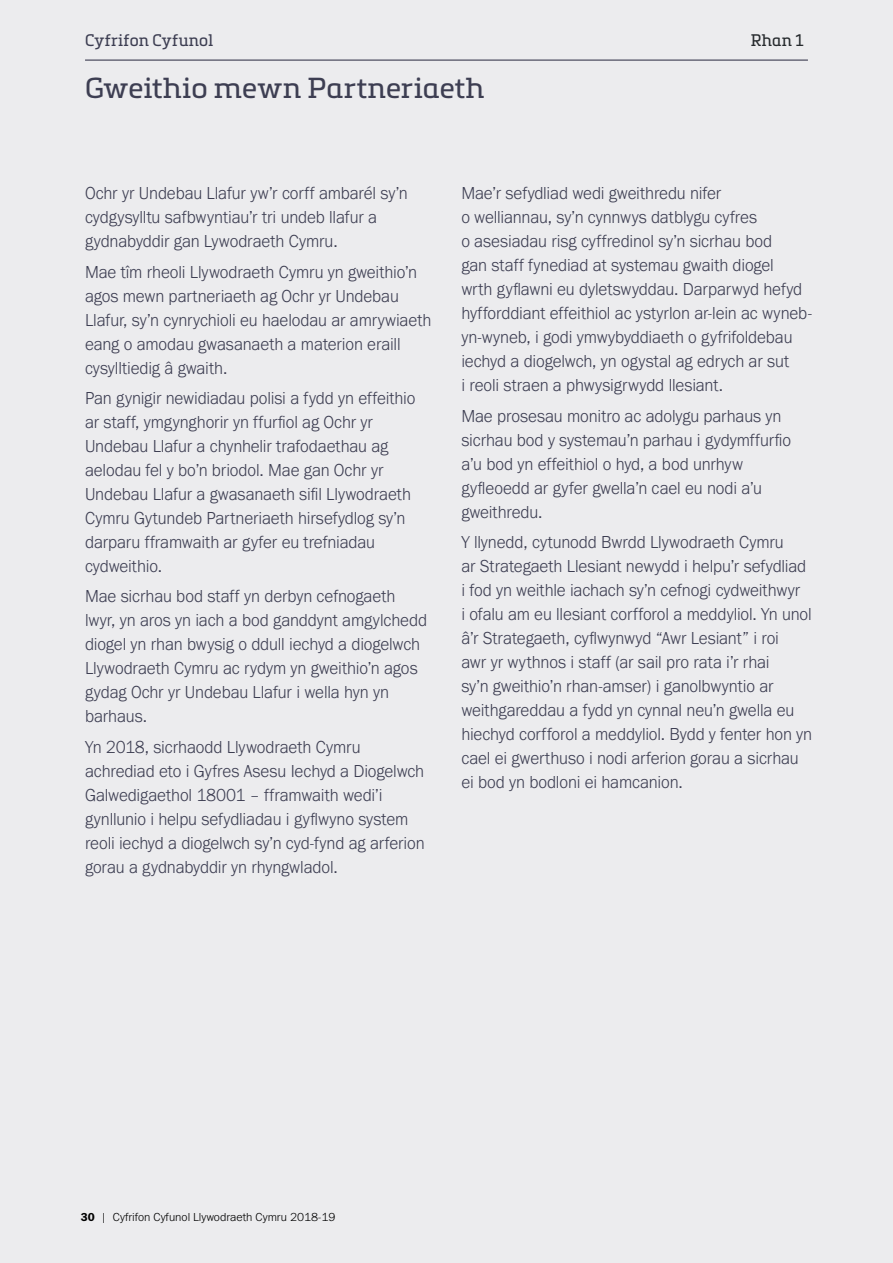
<style>
.page{position:relative;width:893px;height:1263px;background:#ececee}
.page>*{position:absolute;margin:0;border:0;box-sizing:border-box;transform-origin:0 0}
.H1_Heading{font:28.5px "Metronic Slab Pro";letter-spacing:.005em;color:#3d3e52}
.Body_Text_Black{font:300 18px/24px "Franklin Gothic URW";letter-spacing:-.005em;color:#3d3e52;scale:.95 1}
.t1{font:16.5px "Metronic Slab Pro";letter-spacing:.02em;color:#3d3e52;scale:.95 1}
.t2{font:16.5px "Metronic Slab Pro";color:#262a2d;scale:.95 1}
.t3{font:300 12px "Franklin Gothic URW";color:#000}
.s1{font-family:"Franklin Gothic URW Dem";font-weight:400}
</style>
<div class="page">
<hr style="left:85px;top:60px;width:723px;height:1px;background:#3d3e52">
<p class="t1" style="left:85px;top:29px;width:136px">Cyfrifon Cyfunol</p>
<p class="t2" style="left:751px;top:29px;width:57px">Rhan 1</p>
<h1 class="H1_Heading" style="left:85px;top:67px;width:401px">Gweithio mewn Partneriaeth</h1>
<p class="Body_Text_Black" style="left:85px;top:181px;width:341px">Ochr yr Undebau Llafur yw’r corff ambarél sy’n cydgysylltu safbwyntiau’r tri undeb llafur a gydnabyddir gan Lywodraeth Cymru.</p>
<p class="Body_Text_Black" style="left:85px;top:259px;width:366px">Mae tîm rheoli Llywodraeth Cymru yn gweithio’n agos mewn partneriaeth ag Ochr yr Undebau Llafur, sy’n cynrychioli eu haelodau ar amrywiaeth eang o amodau gwasanaeth a materion eraill cysylltiedig â gwaith.</p>
<p class="Body_Text_Black" style="left:85px;top:386px;width:349px">Pan gynigir newidiadau polisi a fydd yn effeithio ar staff, ymgynghorir yn ffurfiol ag Ochr yr Undebau Llafur a chynhelir trafodaethau ag aelodau fel y bo’n briodol. Mae gan Ochr yr Undebau Llafur a gwasanaeth sifil Llywodraeth Cymru Gytundeb Partneriaeth hirsefydlog sy’n darparu fframwaith ar gyfer eu trefniadau cydweithio.</p>
<p class="Body_Text_Black" style="left:85px;top:584px;width:362px">Mae sicrhau bod staff yn derbyn cefnogaeth lwyr, yn aros yn iach a bod ganddynt amgylchedd diogel yn rhan bwysig o ddull iechyd a diogelwch Llywodraeth Cymru ac rydym yn gweithio’n agos gydag Ochr yr Undebau Llafur i wella hyn yn barhaus.</p>
<p class="Body_Text_Black" style="left:85px;top:734px;width:359px">Yn 2018, sicrhaodd Llywodraeth Cymru achrediad eto i Gyfres Asesu Iechyd a Diogelwch Galwedigaethol 18001 – fframwaith wedi’i gynllunio i helpu sefydliadau i gyflwyno system reoli iechyd a diogelwch sy’n cyd-fynd ag arferion gorau a gydnabyddir yn rhyngwladol.</p>
<p class="Body_Text_Black" style="left:461px;top:181px;width:371px">Mae’r sefydliad wedi gweithredu nifer<br>o welliannau, sy’n cynnwys datblygu cyfres<br>o asesiadau risg cyffredinol sy’n sicrhau bod<br>gan staff fynediad at systemau gwaith diogel<br>wrth gyflawni eu dyletswyddau. Darparwyd hefyd hyfforddiant effeithiol ac ystyrlon ar-lein ac wyneb&shy;yn-wyneb, i godi ymwybyddiaeth o gyfrifoldebau iechyd a diogelwch, yn ogystal ag edrych ar sut<br>i reoli straen a phwysigrwydd llesiant.</p>
<p class="Body_Text_Black" style="left:461px;top:403px;width:349px">Mae prosesau monitro ac adolygu parhaus yn sicrhau bod y systemau’n parhau i gydymffurfio a’u bod yn effeithiol o hyd, a bod unrhyw gyfleoedd ar gyfer gwella’n cael eu nodi a’u gweithredu.</p>
<p class="Body_Text_Black" style="left:461px;top:530px;width:371px">Y llynedd, cytunodd Bwrdd Llywodraeth Cymru<br>ar Strategaeth Llesiant newydd i helpu’r sefydliad i fod yn weithle iachach sy’n cefnogi cydweithwyr<br>i ofalu am eu llesiant corfforol a meddyliol. Yn unol â’r Strategaeth, cyflwynwyd “Awr Lesiant” i roi<br>awr yr wythnos i staff (ar sail pro rata i’r rhai<br>sy’n gweithio’n rhan-amser) i ganolbwyntio ar weithgareddau a fydd yn cynnal neu’n gwella eu hiechyd corfforol a meddyliol. Bydd y fenter hon yn cael ei gwerthuso i nodi arferion gorau a sicrhau ei bod yn bodloni ei hamcanion.</p>
<p class="t3" style="left:81px;top:1210px;width:256px"><span class="s1">30</span> | Cyfrifon Cyfunol Llywodraeth Cymru 2018-19</p>
</div>
